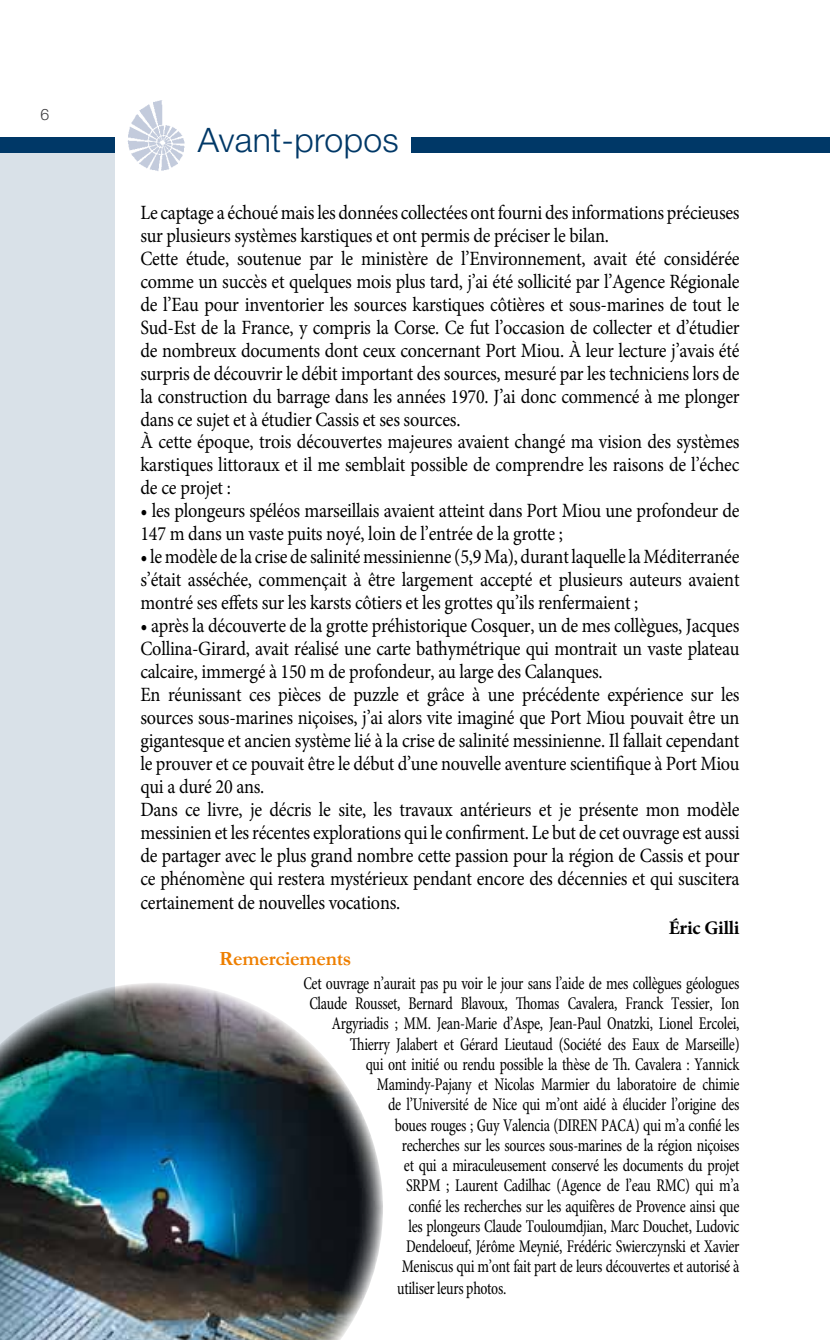
<style>
.page{position:relative;width:830px;height:1340px;background:#fff}
.page>*{position:absolute;margin:0;border:0;box-sizing:border-box;transform-origin:0 0}
.t1{font:300 33.75px "Helvetica Neue LT Std";letter-spacing:.01em;color:#003867}
.t2{font:20.25px/22.9px "Minion Pro";letter-spacing:-.015em;color:#000;scale:.9 1}
.t3{font:700 20.25px "Garamond";letter-spacing:-.01em;color:#ee7f00}
.t4{font:700 19.12px "Minion Pro";letter-spacing:-.01em;color:#000}
.t5{font:condensed 18px "Minion Pro";letter-spacing:-.02em;color:#000;scale:.85 1}
.t6{font:300 15.75px "Helvetica Neue LT Std";color:#3e3d40}
</style>
<div class="page">
<div style="left:0;top:153px;width:115px;height:1186px;background:#d9e1e8"></div>
<img style="left:127px;top:100px;width:58px;height:71px">
<div style="left:0;top:137px;width:115px;height:16px;background:#003867"></div>
<div style="left:411px;top:137px;width:418px;height:16px;background:#003867"></div>
<img style="left:0;top:983px;width:383px;height:356px">
<p class="t6" style="left:41px;top:104px;width:10px">6</p>
<h1 class="t1" style="left:198px;top:119px;width:202px">Avant-propos</h1>
<p class="t2" style="left:140px;top:201px;width:667px">Le captage a échoué mais les données collectées ont fourni des informations précieuses sur plusieurs systèmes karstiques et ont permis de préciser le bilan.<br>Cette étude, soutenue par le ministère de l’Environnement, avait été considérée comme un succès et quelques mois plus tard, j’ai été sollicité par l’Agence Régionale de l’Eau pour inventorier les sources karstiques côtières et sous-marines de tout le Sud-Est de la France, y compris la Corse. Ce fut l’occasion de collecter et d’étudier de nombreux documents dont ceux concernant Port Miou. À leur lecture j’avais été surpris de découvrir le débit important des sources, mesuré par les techniciens lors de la construction du barrage dans les années 1970. J’ai donc commencé à me plonger dans ce sujet et à étudier Cassis et ses sources.<br>À cette époque, trois découvertes majeures avaient changé ma vision des systèmes karstiques littoraux et il me semblait possible de comprendre les raisons de l’échec de ce projet :</p>
<p class="t2" style="left:140px;top:499px;width:666px">• les plongeurs spéléos marseillais avaient atteint dans Port Miou une profondeur de<br>147 m dans un vaste puits noyé, loin de l’entrée de la grotte ;</p>
<p class="t2" style="left:140px;top:545px;width:666px;text-align:justify">• le modèle de la crise de salinité messinienne (5,9 Ma), durant laquelle la Méditerranée s’était asséchée, commençait à être largement accepté et plusieurs auteurs avaient montré ses effets sur les karsts côtiers et les grottes qu’ils renfermaient ;</p>
<p class="t2" style="left:140px;top:614px;width:667px">• après la découverte de la grotte préhistorique Cosquer, un de mes collègues, Jacques Collina-Girard, avait réalisé une carte bathymétrique qui montrait un vaste plateau calcaire, immergé à 150 m de profondeur, au large des Calanques.<br>En réunissant ces pièces de puzzle et grâce à une précédente expérience sur les sources sous-marines niçoises, j’ai alors vite imaginé que Port Miou pouvait être un gigantesque et ancien système lié à la crise de salinité messinienne. Il fallait cependant le prouver et ce pouvait être le début d’une nouvelle aventure scientifique à Port Miou qui a duré 20 ans.<br>Dans ce livre, je décris le site, les travaux antérieurs et je présente mon modèle messinien et les récentes explorations qui le confirment. Le but de cet ouvrage est aussi de partager avec le plus grand nombre cette passion pour la région de Cassis et pour ce phénomène qui restera mystérieux pendant encore des décennies et qui suscitera certainement de nouvelles vocations.</p>
<p class="t4" style="left:668px;top:914px;width:72px">Éric Gilli</p>
<p class="t3" style="left:219px;top:946px;width:133px">Remerciements</p>
<p class="t5" style="left:303px;top:972px;width:514px">Cet ouvrage n’aurait pas pu voir le jour sans l’aide de mes collègues géologues</p>
<p class="t5" style="left:309px;top:992px;width:507px">Claude Rousset, Bernard Blavoux, Thomas Cavalera, Franck Tessier, Ion</p>
<p class="t5" style="left:332px;top:1012px;width:481px">Argyriadis ; MM. Jean-Marie d’Aspe, Jean-Paul Onatzki, Lionel Ercolei,</p>
<p class="t5" style="left:350px;top:1033px;width:459px">Thierry Jalabert et Gérard Lieutaud (Société des Eaux de Marseille)</p>
<p class="t5" style="left:365px;top:1053px;width:441px">qui ont initié ou rendu possible la thèse de Th. Cavalera : Yannick</p>
<p class="t5" style="left:377px;top:1073px;width:428px">Mamindy-Pajany et Nicolas Marmier du laboratoire de chimie</p>
<p class="t5" style="left:388px;top:1093px;width:415px">de l’Université de Nice qui m’ont aidé à élucider l’origine des</p>
<p class="t5" style="left:395px;top:1114px;width:406px">boues rouges ; Guy Valencia (DIREN PACA) qui m’a confié les</p>
<p class="t5" style="left:401px;top:1134px;width:399px">recherches sur les sources sous-marines de la région niçoises</p>
<p class="t5" style="left:404px;top:1154px;width:396px">et qui a miraculeusement conservé les documents du projet</p>
<p class="t5" style="left:406px;top:1174px;width:393px">SRPM ; Laurent Cadilhac (Agence de l’eau RMC) qui m’a</p>
<p class="t5" style="left:408px;top:1195px;width:391px">confié les recherches sur les aquifères de Provence ainsi que</p>
<p class="t5" style="left:408px;top:1215px;width:391px">les plongeurs Claude Touloumdjian, Marc Douchet, Ludovic</p>
<p class="t5" style="left:406px;top:1235px;width:393px">Dendeloeuf, Jérôme Meynié, Frédéric Swierczynski et Xavier</p>
<p class="t5" style="left:401px;top:1255px;width:399px">Meniscus qui m’ont fait part de leurs découvertes et autorisé à</p>
<p class="t5" style="left:397px;top:1277px;width:130px">utiliser leurs photos.</p>
</div>
